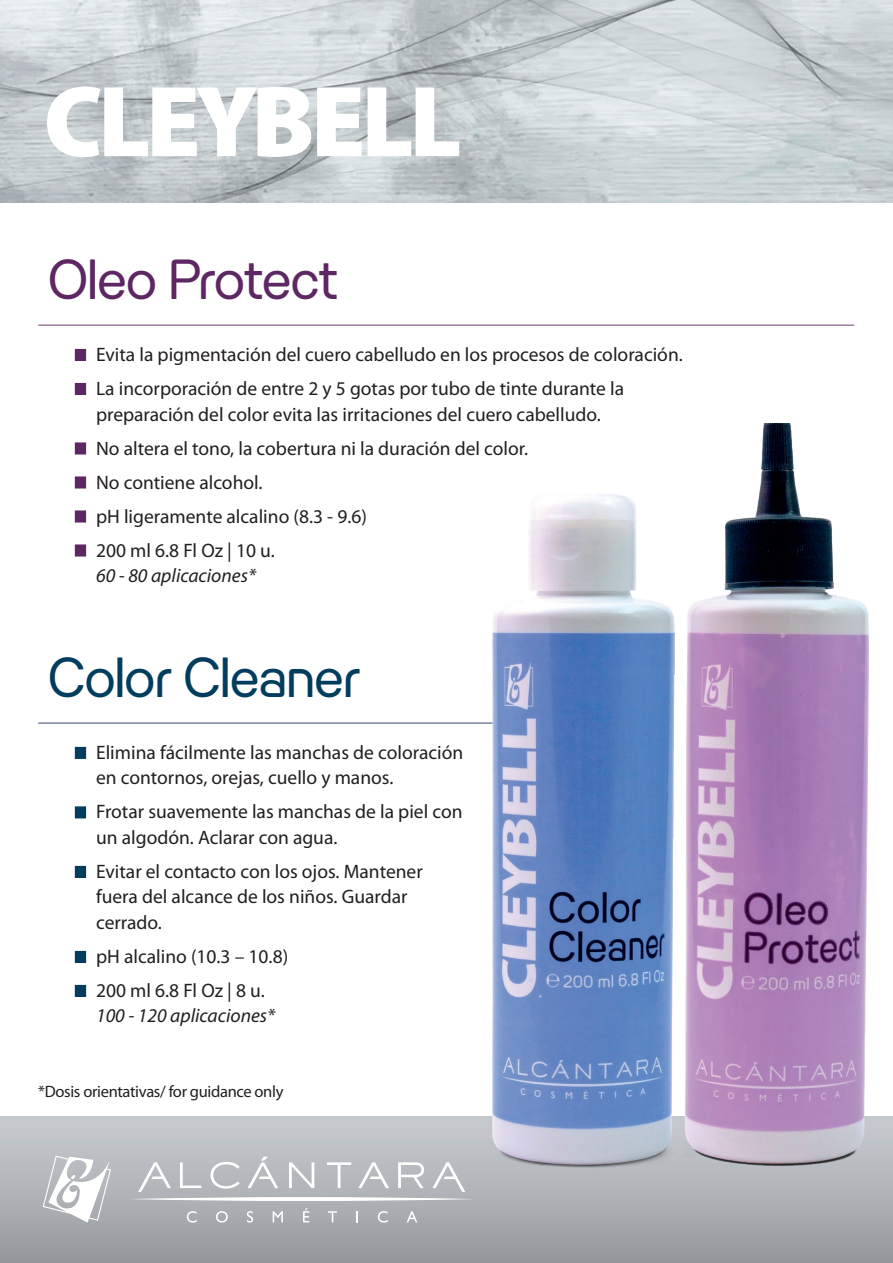
<style>
.page{position:relative;width:893px;height:1263px;background:#fff}
.page>*{position:absolute;margin:0;border:0;box-sizing:border-box;transform-origin:0 0}
.t1{font:49.5px "Granat";letter-spacing:-.04em;color:#023d5d}
.t2{font:49.5px "Granat";letter-spacing:-.04em;color:#5d2763}
.t3{font:19.5px/25.5px "Myriad Pro";color:#231f20}
.t4{font:italic 19.5px/25.5px "Myriad Pro";color:#231f20}
.t5{font:16.5px "Myriad Pro";letter-spacing:-.02em;color:#231f20}
.s1{font-style:normal}
</style>
<div class="page">
<div style="left:0;top:1116px;width:893px;height:147px;background:linear-gradient(to bottom,#c9cdd2,#96999d)"></div>
<img style="left:0;top:0;width:893px;height:202px">
<hr style="left:38px;top:324px;width:816px;height:2px;background:#9a7e9d">
<hr style="left:38px;top:722px;width:546px;height:2px;background:#76829a">
<div style="left:75px;top:349px;width:11px;height:12px;background:#5d2763"></div>
<div style="left:75px;top:383px;width:11px;height:12px;background:#5d2763"></div>
<div style="left:75px;top:442px;width:11px;height:12px;background:#5d2763;border:2px solid #5d2763"></div>
<div style="left:75px;top:476px;width:11px;height:12px;background:#5d2763;border:2px solid #5d2763"></div>
<div style="left:75px;top:510px;width:11px;height:12px;background:#5d2763;border:2px solid #5d2763"></div>
<div style="left:75px;top:544px;width:11px;height:12px;background:#5d2763;border:2px solid #5d2763"></div>
<div style="left:75px;top:747px;width:11px;height:12px;background:#023d5d"></div>
<div style="left:75px;top:806px;width:11px;height:12px;background:#023d5d;border:2px solid #023d5d"></div>
<div style="left:75px;top:866px;width:11px;height:12px;background:#023d5d"></div>
<div style="left:75px;top:951px;width:11px;height:12px;background:#023d5d"></div>
<div style="left:75px;top:985px;width:11px;height:12px;background:#023d5d"></div>
<svg style="left:128px;top:1197px;width:347px;height:4px"></svg>
<svg style="left:187px;top:1211px;width:10px;height:11px"></svg>
<svg style="left:216px;top:1211px;width:12px;height:11px"></svg>
<svg style="left:247px;top:1211px;width:6px;height:11px"></svg>
<svg style="left:273px;top:1211px;width:10px;height:11px"></svg>
<svg style="left:303px;top:1208px;width:6px;height:14px"></svg>
<svg style="left:328px;top:1211px;width:9px;height:11px"></svg>
<svg style="left:356px;top:1211px;width:2px;height:11px"></svg>
<svg style="left:138px;top:1157px;width:224px;height:35px;background:#bfc2c6"></svg>
<svg style="left:43px;top:1155px;width:68px;height:67px"></svg>
<img style="left:362px;top:423px;width:444px;height:799px">
<img style="left:526px;top:424px;width:367px;height:791px">
<svg style="left:47px;top:87px;width:412px;height:70px"></svg>
<p class="t2" style="left:47px;top:247px;width:293px">Oleo Protect</p>
<p class="t3" style="left:96px;top:342px;width:588px">Evita la pigmentación del cuero cabelludo en los procesos de coloración.</p>
<p class="t3" style="left:96px;top:376px;width:529px">La incorporación de entre 2 y 5 gotas por tubo de tinte durante la preparación del color evita las irritaciones del cuero cabelludo.</p>
<p class="t3" style="left:96px;top:436px;width:434px">No altera el tono, la cobertura ni la duración del color.</p>
<p class="t3" style="left:96px;top:470px;width:168px">No contiene alcohol.</p>
<p class="t3" style="left:96px;top:504px;width:272px">pH ligeramente alcalino (8.3 - 9.6)</p>
<p class="t4" style="left:96px;top:538px;width:180px"><span class="s1">200 ml 6.8 Fl Oz | 10 u.<br></span>60 - 80 aplicaciones*</p>
<p class="t1" style="left:47px;top:644px;width:315px">Color Cleaner</p>
<p class="t3" style="left:96px;top:740px;width:369px">Elimina fácilmente las manchas de coloración en contornos, orejas, cuello y manos.</p>
<p class="t3" style="left:96px;top:799px;width:368px">Frotar suavemente las manchas de la piel con un algodón. Aclarar con agua.</p>
<p class="t3" style="left:96px;top:859px;width:328px">Evitar el contacto con los ojos. Mantener fuera del alcance de los niños. Guardar cerrado.</p>
<p class="t3" style="left:96px;top:944px;width:194px">pH alcalino (10.3 – 10.8)</p>
<p class="t4" style="left:96px;top:978px;width:181px"><span class="s1">200 ml 6.8 Fl Oz | 8 u.<br></span>100 - 120 aplicaciones*</p>
<p class="t5" style="left:38px;top:1082px;width:247px">*Dosis orientativas/ for guidance only</p>
</div>
